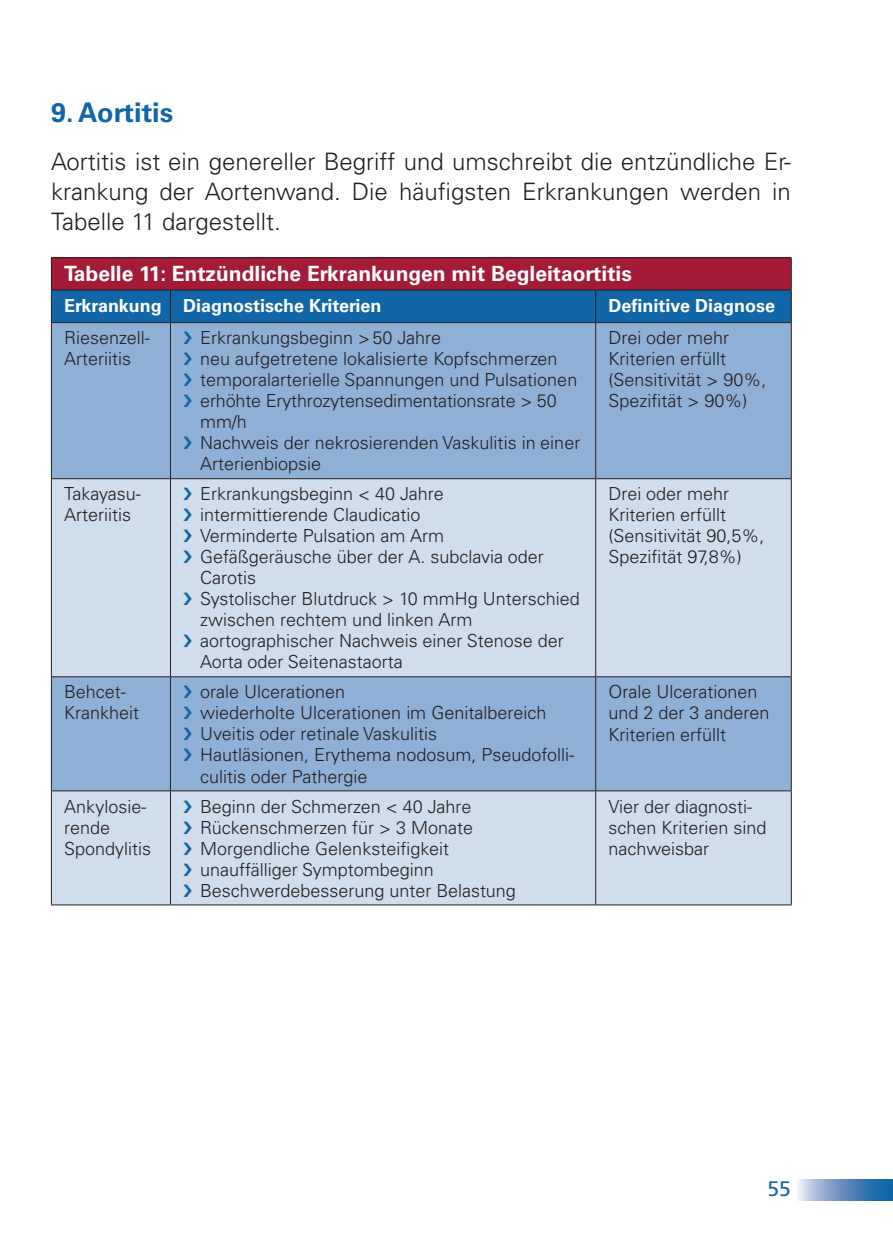
<style>
.page{position:relative;width:893px;height:1259px;background:#fff}
.page>*{position:absolute;margin:0;border:0;box-sizing:border-box;transform-origin:0 0}
.t1{font:700 27px "Univers LT Pro 65";color:#1166a7}
.t2{font:300 24px/30px "Univers LT Pro 45";color:#231f20;text-align:justify}
.t3{font:700 21px "Univers LT Pro 65";color:#fff}
.t4{font:21px "Frutiger LT Pro";color:#1166a7}
.t5{font:300 18px/21px "Univers LT Pro 45";color:#231f20}
.t6{font:700 18px "Univers LT Pro 65";color:#fff}
</style>
<div class="page">
<svg style="left:798px;top:1179px;width:95px;height:21px;background:#6993c2"></svg>
<div style="left:51px;top:258px;width:740px;height:32px;background:#a41b38"></div>
<div style="left:52px;top:290px;width:739px;height:32px;background:#1166a7"></div>
<div style="left:52px;top:323px;width:739px;height:467px;background:#8fb0d5"></div>
<div style="left:52px;top:479px;width:739px;height:197px;background:#cfdded"></div>
<div style="left:52px;top:791px;width:739px;height:113px;background:#cfdded"></div>
<hr style="left:170px;top:290px;width:1px;height:32px;background:#231f20">
<hr style="left:595px;top:290px;width:1px;height:32px;background:#231f20">
<hr style="left:170px;top:323px;width:1px;height:155px;background:#231f20">
<hr style="left:595px;top:323px;width:1px;height:155px;background:#231f20">
<hr style="left:170px;top:479px;width:1px;height:197px;background:#231f20">
<hr style="left:595px;top:479px;width:1px;height:197px;background:#231f20">
<hr style="left:170px;top:677px;width:1px;height:113px;background:#231f20">
<hr style="left:595px;top:677px;width:1px;height:113px;background:#231f20">
<hr style="left:170px;top:791px;width:1px;height:113px;background:#231f20">
<hr style="left:595px;top:791px;width:1px;height:113px;background:#231f20">
<hr style="left:51px;top:257px;width:119px;height:1px;background:#231f20">
<hr style="left:51px;top:258px;width:1px;height:32px;background:#231f20">
<hr style="left:170px;top:257px;width:426px;height:1px;background:#231f20">
<hr style="left:596px;top:257px;width:196px;height:1px;background:#231f20">
<hr style="left:791px;top:258px;width:1px;height:32px;background:#231f20">
<hr style="left:51px;top:289px;width:119px;height:1px;background:#231f20">
<hr style="left:51px;top:290px;width:1px;height:32px;background:#231f20">
<hr style="left:170px;top:289px;width:426px;height:1px;background:#231f20">
<hr style="left:596px;top:289px;width:196px;height:1px;background:#231f20">
<hr style="left:791px;top:290px;width:1px;height:32px;background:#231f20">
<hr style="left:51px;top:322px;width:119px;height:1px;background:#231f20">
<hr style="left:51px;top:323px;width:1px;height:155px;background:#231f20">
<hr style="left:170px;top:322px;width:426px;height:1px;background:#231f20">
<hr style="left:596px;top:322px;width:196px;height:1px;background:#231f20">
<hr style="left:791px;top:323px;width:1px;height:155px;background:#231f20">
<hr style="left:51px;top:478px;width:119px;height:1px;background:#231f20">
<hr style="left:51px;top:479px;width:1px;height:197px;background:#231f20">
<hr style="left:170px;top:478px;width:426px;height:1px;background:#231f20">
<hr style="left:596px;top:478px;width:196px;height:1px;background:#231f20">
<hr style="left:791px;top:479px;width:1px;height:197px;background:#231f20">
<hr style="left:51px;top:676px;width:119px;height:1px;background:#231f20">
<hr style="left:51px;top:677px;width:1px;height:113px;background:#231f20">
<hr style="left:170px;top:676px;width:426px;height:1px;background:#231f20">
<hr style="left:596px;top:676px;width:196px;height:1px;background:#231f20">
<hr style="left:791px;top:677px;width:1px;height:113px;background:#231f20">
<hr style="left:51px;top:790px;width:119px;height:1px;background:#231f20">
<hr style="left:51px;top:791px;width:1px;height:113px;background:#231f20">
<hr style="left:170px;top:790px;width:426px;height:1px;background:#231f20">
<hr style="left:596px;top:790px;width:196px;height:1px;background:#231f20">
<hr style="left:791px;top:791px;width:1px;height:113px;background:#231f20">
<hr style="left:51px;top:904px;width:119px;height:1px;background:#231f20">
<hr style="left:170px;top:904px;width:426px;height:1px;background:#231f20">
<hr style="left:596px;top:904px;width:196px;height:1px;background:#231f20">
<svg style="left:184px;top:331px;width:8px;height:13px"></svg>
<svg style="left:184px;top:352px;width:8px;height:13px"></svg>
<svg style="left:184px;top:373px;width:8px;height:13px"></svg>
<svg style="left:184px;top:394px;width:8px;height:13px"></svg>
<svg style="left:184px;top:436px;width:8px;height:13px"></svg>
<svg style="left:184px;top:487px;width:8px;height:13px"></svg>
<svg style="left:184px;top:508px;width:8px;height:13px"></svg>
<svg style="left:184px;top:529px;width:8px;height:13px"></svg>
<svg style="left:184px;top:550px;width:8px;height:13px"></svg>
<svg style="left:184px;top:592px;width:8px;height:13px"></svg>
<svg style="left:184px;top:634px;width:8px;height:13px"></svg>
<svg style="left:184px;top:686px;width:8px;height:12px"></svg>
<svg style="left:184px;top:707px;width:8px;height:12px"></svg>
<svg style="left:184px;top:728px;width:8px;height:12px"></svg>
<svg style="left:184px;top:749px;width:8px;height:12px"></svg>
<svg style="left:184px;top:800px;width:8px;height:12px"></svg>
<svg style="left:184px;top:821px;width:8px;height:12px"></svg>
<svg style="left:184px;top:842px;width:8px;height:12px"></svg>
<svg style="left:184px;top:863px;width:8px;height:12px"></svg>
<svg style="left:184px;top:884px;width:8px;height:12px"></svg>
<h1 class="t1" style="left:51px;top:96px;width:124px">9. Aortitis</h1>
<h2 class="t2" style="left:51px;top:147px;width:741px">Aortitis ist ein genereller Begriff und umschreibt die entzündliche Er&shy;krankung der Aortenwand. Die häufigsten Erkrankungen werden in Tabelle 11 dargestellt.</h2>
<p class="t3" style="left:64px;top:261px;width:569px">Tabelle 11: Entzündliche Erkrankungen mit Begleitaortitis</p>
<p class="t6" style="left:64px;top:294px;width:319px">Erkrankung Diagnostische Kriterien</p>
<p class="t6" style="left:608px;top:294px;width:168px">Definitive Diagnose</p>
<p class="t5" style="left:64px;top:327px;width:87px">Riesenzell-<br>Arteriitis</p>
<p class="t5" style="left:200px;top:327px;width:382px">Erkrankungsbeginn &gt;50 Jahre<br>neu aufgetretene lokalisierte Kopfschmerzen temporalarterielle Spannungen und Pulsationen erhöhte Erythrozytensedimentationsrate &gt; 50 mm/h<br>Nachweis der nekrosierenden Vaskulitis in einer Arterienbiopsie</p>
<p class="t5" style="left:608px;top:327px;width:159px">Drei oder mehr<br>Kriterien erfüllt (Sensitivität &gt; 90%,<br>Spezifität &gt; 90%)</p>
<p class="t5" style="left:64px;top:483px;width:78px">Takayasu-<br>Arteriitis</p>
<p class="t5" style="left:200px;top:483px;width:381px">Erkrankungsbeginn &lt; 40 Jahre<br>intermittierende Claudicatio<br>Verminderte Pulsation am Arm<br>Gefäßgeräusche über der A. subclavia oder<br>Carotis<br>Systolischer Blutdruck &gt; 10 mmHg Unterschied zwischen rechtem und linken Arm aortographischer Nachweis einer Stenose der<br>Aorta oder Seitenastaorta</p>
<p class="t5" style="left:608px;top:483px;width:158px">Drei oder mehr<br>Kriterien erfüllt (Sensitivität 90,5%,<br>Spezifität 97,8%)</p>
<p class="t5" style="left:64px;top:681px;width:77px">Behcet-<br>Krankheit</p>
<p class="t5" style="left:200px;top:681px;width:375px">orale Ulcerationen<br>wiederholte Ulcerationen im Genitalbereich Uveitis oder retinale Vaskulitis<br>Hautläsionen, Erythema nodosum, Pseudofolli&shy;culitis oder Pathergie</p>
<p class="t5" style="left:608px;top:681px;width:163px">Orale Ulcerationen und 2 der 3 anderen<br>Kriterien erfüllt</p>
<p class="t5" style="left:64px;top:795px;width:89px">Ankylosie&shy;rende<br>Spondylitis</p>
<p class="t5" style="left:200px;top:795px;width:317px">Beginn der Schmerzen &lt; 40 Jahre Rückenschmerzen für &gt; 3 Monate Morgendliche Gelenksteifigkeit unauffälliger Symptombeginn Beschwerdebesserung unter Belastung</p>
<p class="t5" style="left:608px;top:795px;width:160px">Vier der diagnosti&shy;schen Kriterien sind nachweisbar</p>
<p class="t4" style="left:768px;top:1176px;width:25px">55</p>
</div>
